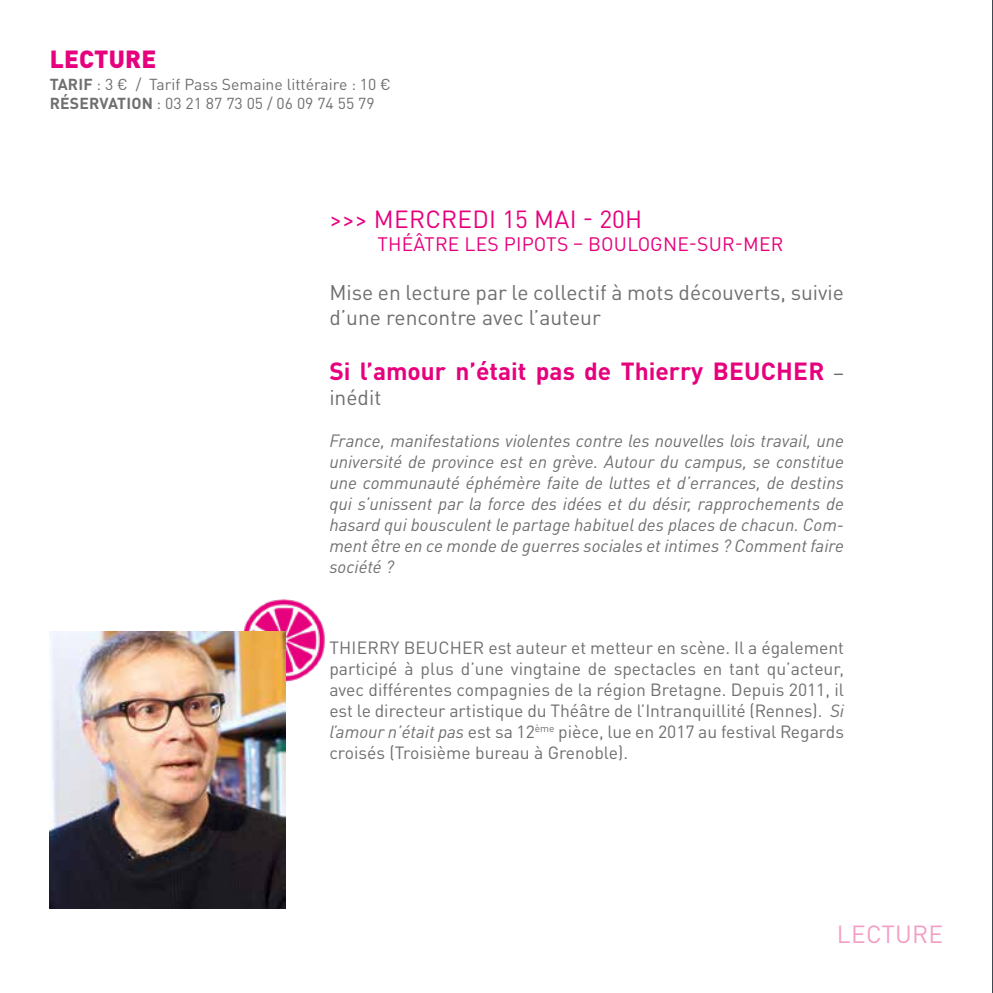
<style>
.page{position:relative;width:993px;height:993px;background:#fff}
.page>*{position:absolute;margin:0;border:0;box-sizing:border-box;transform-origin:0 0}
.t1{font:700 24.5px "DIN Pro";color:#e6007d}
.t2{font:24.5px "DIN Pro";letter-spacing:.01em;color:#e6007d}
.t3{font:900 24.5px "DIN Pro";letter-spacing:.01em;color:#e6007d}
.t4{font:24.5px "DIN Pro";letter-spacing:.01em;color:#f39fc5}
.t5{font:21px/25.2px "DIN Pro";color:#706f6f}
.t6{font:19.25px "DIN Pro";letter-spacing:.01em;color:#e6007d}
.t7{font:italic 17.5px/21px "DIN Pro";color:#706f6f;text-align:justify}
.t8{font:17.5px/21px "DIN Pro";color:#706f6f;text-align:justify}
.t9{font:15.75px/18.9px "DIN Pro";color:#706f6f}
.s1{font-weight:700}
.s2{font-weight:400;font-size:21px;color:#706f6f}
.s3{font-style:italic}
</style>
<div class="page">
<hr style="left:992px;top:0;width:1px;height:992px;background:#404851">
<img style="left:243px;top:599px;width:82px;height:86px">
<img style="left:50px;top:631px;width:235px;height:277px">
<h1 class="t3" style="left:50px;top:38px;width:108px">LECTURE</h1>
<p class="t9" style="left:50px;top:74px;width:342px"><span class="s1">TARIF</span> : 3 € / Tarif Pass Semaine littéraire : 10 €<br><span class="s1">RÉSERVATION</span> : 03 21 87 73 05 / 06 09 74 55 79</p>
<h1 class="t2" style="left:329px;top:199px;width:314px">&gt;&gt;&gt; MERCREDI 15 MAI - 20H</h1>
<p class="t6" style="left:377px;top:228px;width:407px">THÉÂTRE LES PIPOTS – BOULOGNE-SUR-MER</p>
<p class="t5" style="left:329px;top:277px;width:516px">Mise en lecture par le collectif à mots découverts, suivie d’une rencontre avec l’auteur</p>
<h1 class="t1" style="left:329px;top:350px;width:516px">Si l’amour n’était pas de Thierry BEUCHER <span class="s2">–</span></h1>
<p class="t5" style="left:329px;top:382px;width:53px">inédit</p>
<p class="t7" style="left:329px;top:428px;width:516px">France, manifestations violentes contre les nouvelles lois travail, une université de province est en grève. Autour du campus, se constitue une communauté éphémère faite de luttes et d’errances, de destins qui s’unissent par la force des idées et du désir, rapprochements de hasard qui bousculent le partage habituel des places de chacun. Com&shy;ment être en ce monde de guerres sociales et intimes ? Comment faire société ?</p>
<p class="t8" style="left:329px;top:635px;width:516px">THIERRY BEUCHER est auteur et metteur en scène. Il a également participé à plus d’une vingtaine de spectacles en tant qu’acteur, avec différentes compagnies de la région Bretagne. Depuis 2011, il est le directeur artistique du Théâtre de l’Intranquillité (Rennes). <span class="s3">Si l’amour n’était pas</span> est sa 12<sup>ème</sup> pièce, lue en 2017 au festival Regards croisés (Troisième bureau à Grenoble).</p>
<h1 class="t4" style="left:836px;top:914px;width:108px">LECTURE</h1>
</div>
